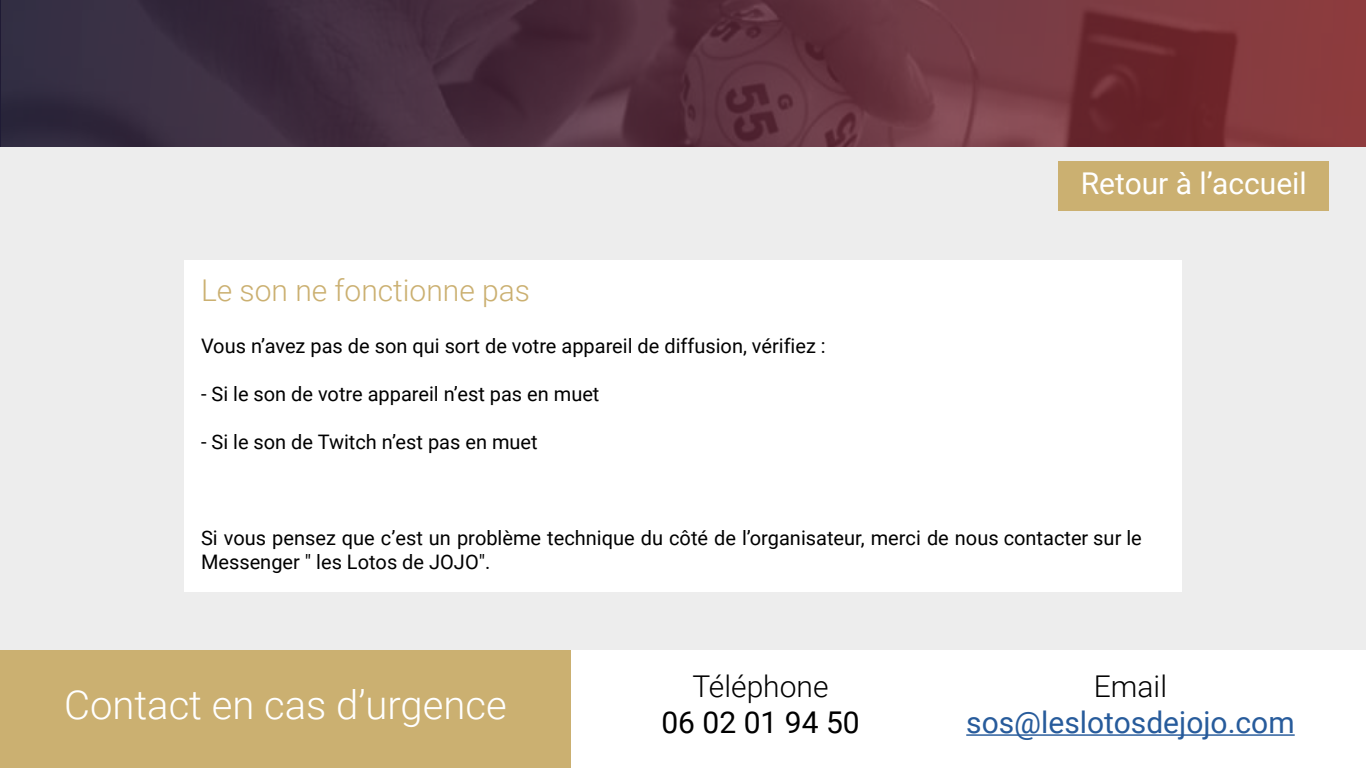
<style>
.page{position:relative;width:1366px;height:768px;background:#fff}
.page>*{position:absolute;margin:0;border:0;box-sizing:border-box;transform-origin:0 0}
.t1{font:300 40px "Roboto";color:#fff}
.t2{font:30px "Roboto";color:#275b9b}
.t3{font:300 30px "Roboto";color:#cbb071}
.t4{font:30px "Roboto";color:#fff}
.t5{font:300 30px "Roboto";color:#000}
.t6{font:30px "Roboto";color:#000}
.t7{font:20px/24px "Roboto";color:#000}
</style>
<div class="page">
<div style="left:0;top:650px;width:571px;height:118px;background:#cbb071"></div>
<svg style="left:0;top:0;width:1366px;height:147px;background:#59313e"></svg>
<div style="left:0;top:147px;width:1366px;height:503px;background:#ededed"></div>
<hr style="left:966px;top:734px;width:329px;height:2px;background:#275b9b">
<div style="left:1058px;top:161px;width:271px;height:50px;background:#cbb071"></div>
<div style="left:184px;top:261px;width:998px;height:64px;background:#fff"></div>
<div style="left:184px;top:321px;width:998px;height:54px;background:#fff"></div>
<div style="left:184px;top:369px;width:998px;height:54px;background:#fff"></div>
<div style="left:184px;top:417px;width:998px;height:54px;background:#fff"></div>
<div style="left:184px;top:465px;width:998px;height:54px;background:#fff"></div>
<div style="left:184px;top:513px;width:998px;height:78px;background:#fff"></div>
<h2 class="t3" style="left:201px;top:269px;width:331px">Le son ne fonctionne pas</h2>
<p class="t7" style="left:201px;top:333px;width:626px">Vous n’avez pas de son qui sort de votre appareil de diffusion, vérifiez :</p>
<p class="t7" style="left:201px;top:381px;width:400px">- Si le son de votre appareil n’est pas en muet</p>
<p class="t7" style="left:201px;top:429px;width:338px">- Si le son de Twitch n’est pas en muet</p>
<h2 class="t4" style="left:1081px;top:162px;width:228px">Retour à l’accueil</h2>
<p class="t7" style="left:201px;top:525px;width:942px">Si vous pensez que c’est un problème technique du côté de l’organisateur, merci de nous contacter sur le<br>Messenger " les Lotos de JOJO".</p>
<h1 class="t1" style="left:64px;top:676px;width:444px">Contact en cas d’urgence</h1>
<h2 class="t5" style="left:692px;top:665px;width:138px">Téléphone</h2>
<h2 class="t6" style="left:661px;top:701px;width:200px">06 02 01 94 50</h2>
<h2 class="t5" style="left:1094px;top:665px;width:75px">Email</h2>
<h2 class="t2" style="left:966px;top:701px;width:330px">sos@leslotosdejojo.com</h2>
</div>
